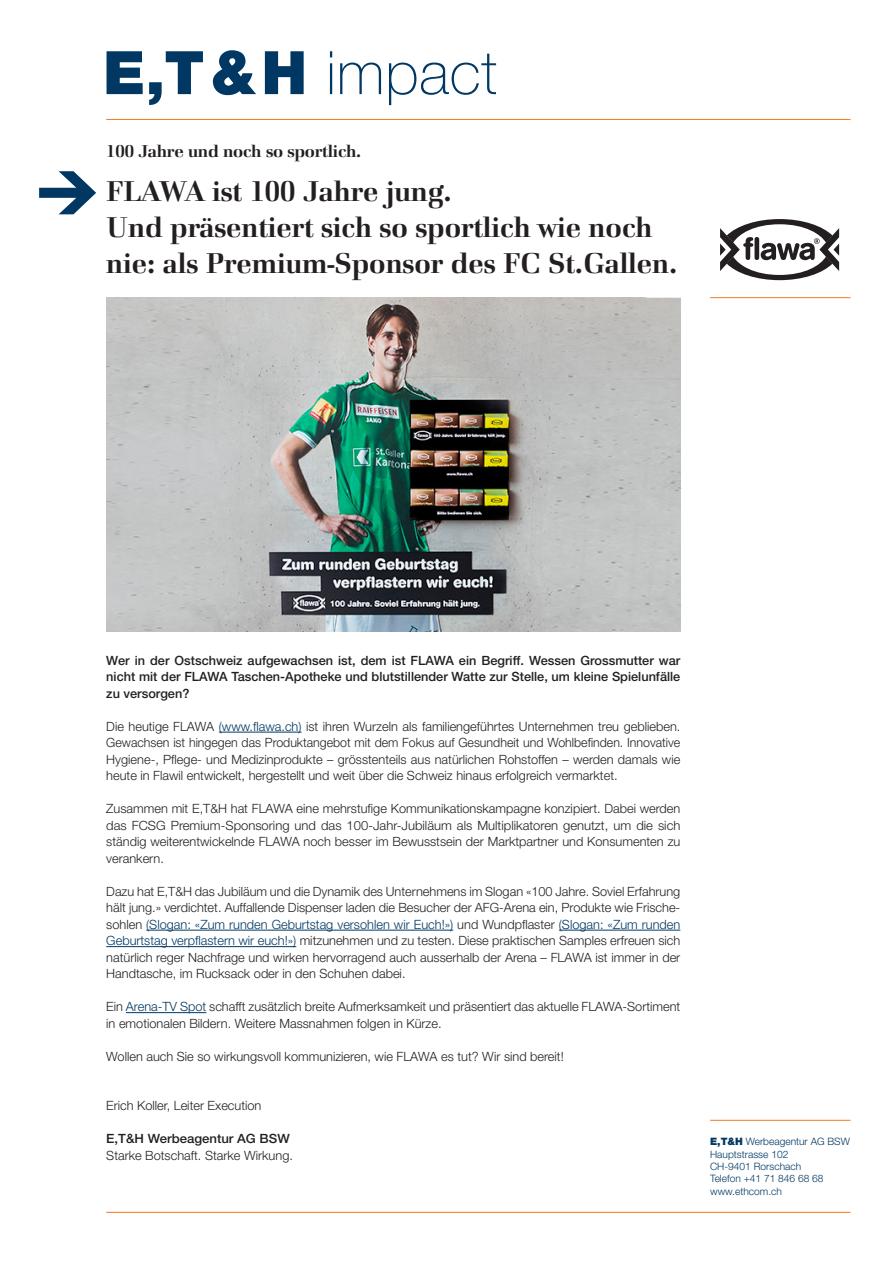
<style>
.page{position:relative;width:893px;height:1263px;background:#fff}
.page>*{position:absolute;margin:0;border:0;box-sizing:border-box;transform-origin:0 0}
.t1{font:100 60px "Helvetica Neue";letter-spacing:.01em;color:#003863}
.t2{font:700 30px/36px "De Archie";color:#231f20}
.t3{font:700 18px "De Archie";letter-spacing:-.01em;color:#231f20}
.t4{font:300 12.75px/16.5px "Helvetica Neue";color:#231f20;text-align:justify}
.t5{font:500 12.75px/16.5px "Helvetica Neue";color:#231f20;text-align:justify}
.t6{font:300 10.2px/12.3px "Helvetica Neue";color:#003863}
.s1{font-weight:900}
.s2{color:#003863}
</style>
<div class="page">
<svg style="left:39px;top:171px;width:57px;height:43px"></svg>
<hr style="left:106px;top:119px;width:744px;height:1px;background:#f47721">
<hr style="left:106px;top:1212px;width:744px;height:1px;background:#f47721">
<img style="left:106px;top:298px;width:574px;height:333px">
<hr style="left:219px;top:732px;width:83px;height:1px;background:#003863">
<hr style="left:146px;top:930px;width:307px;height:1px;background:#003863">
<hr style="left:559px;top:930px;width:121px;height:1px;background:#003863">
<hr style="left:106px;top:946px;width:190px;height:1px;background:#003863">
<hr style="left:126px;top:1012px;width:80px;height:1px;background:#003863">
<hr style="left:710px;top:297px;width:140px;height:1px;background:#f47721">
<hr style="left:710px;top:1120px;width:140px;height:1px;background:#f47721">
<svg style="left:720px;top:219px;width:119px;height:61px"></svg>
<h1 class="t1" style="left:103px;top:38px;width:395px"><span class="s1">E,T&amp;H</span> impact</h1>
<h3 class="t3" style="left:106px;top:140px;width:257px">100 Jahre und noch so sportlich.</h3>
<h2 class="t2" style="left:106px;top:174px;width:573px">FLAWA ist 100 Jahre jung.<br>Und präsentiert sich so sportlich wie noch nie: als Premium-Sponsor des FC St.Gallen.</h2>
<p class="t5" style="left:106px;top:652px;width:576px">Wer in der Ostschweiz aufgewachsen ist, dem ist FLAWA ein Begriff. Wessen Grossmutter war nicht mit der FLAWA Taschen-Apotheke und blutstillender Watte zur Stelle, um kleine Spielunfälle zu versorgen?</p>
<p class="t4" style="left:106px;top:718px;width:576px">Die heutige FLAWA <span class="s2">(www.flawa.ch)</span> ist ihren Wurzeln als familiengeführtes Unternehmen treu geblieben.<br>Gewachsen ist hingegen das Produktangebot mit dem Fokus auf Gesundheit und Wohlbefinden. Innovative Hygiene-, Pflege- und Medizinprodukte – grösstenteils aus natürlichen Rohstoffen – werden damals wie heute in Flawil entwickelt, hergestellt und weit über die Schweiz hinaus erfolgreich vermarktet.</p>
<p class="t4" style="left:106px;top:800px;width:576px">Zusammen mit E,T&amp;H hat FLAWA eine mehrstufige Kommunikationskampagne konzipiert. Dabei werden das FCSG Premium-Sponsoring und das 100-Jahr-Jubiläum als Multiplikatoren genutzt, um die sich ständig weiterentwickelnde FLAWA noch besser im Bewusstsein der Marktpartner und Konsumenten zu verankern.</p>
<p class="t4" style="left:106px;top:883px;width:576px">Dazu hat E,T&amp;H das Jubiläum und die Dynamik des Unternehmens im Slogan «100 Jahre. Soviel Erfahrung hält jung.» verdichtet. Auffallende Dispenser laden die Besucher der AFG-Arena ein, Produkte wie Frische&shy;sohlen <span class="s2">(Slogan: «Zum runden Geburtstag versohlen wir Euch!»)</span> und Wundpflaster <span class="s2">(Slogan: «Zum runden Geburtstag verpflastern wir euch!»)</span> mitzunehmen und zu testen. Diese praktischen Samples erfreuen sich natürlich reger Nachfrage und wirken hervorragend auch ausserhalb der Arena – FLAWA ist immer in der Handtasche, im Rucksack oder in den Schuhen dabei.</p>
<p class="t4" style="left:106px;top:998px;width:576px">Ein <span class="s2">Arena-TV Spot</span> schafft zusätzlich breite Aufmerksamkeit und präsentiert das aktuelle FLAWA-Sortiment in emotionalen Bildern. Weitere Massnahmen folgen in Kürze.</p>
<p class="t4" style="left:106px;top:1048px;width:459px">Wollen auch Sie so wirkungsvoll kommunizieren, wie FLAWA es tut? Wir sind bereit!</p>
<p class="t4" style="left:106px;top:1097px;width:157px">Erich Koller, Leiter Execution</p>
<p class="t5" style="left:106px;top:1130px;width:185px">E,T&amp;H Werbeagentur AG BSW</p>
<p class="t4" style="left:106px;top:1147px;width:188px">Starke Botschaft. Starke Wirkung.</p>
<p class="t6" style="left:710px;top:1135px;width:141px"><span class="s1">E,T&amp;H</span> Werbeagentur AG BSW<br>Hauptstrasse 102<br>CH-9401 Rorschach<br>Telefon +41 71 846 68 68 www.ethcom.ch</p>
</div>
